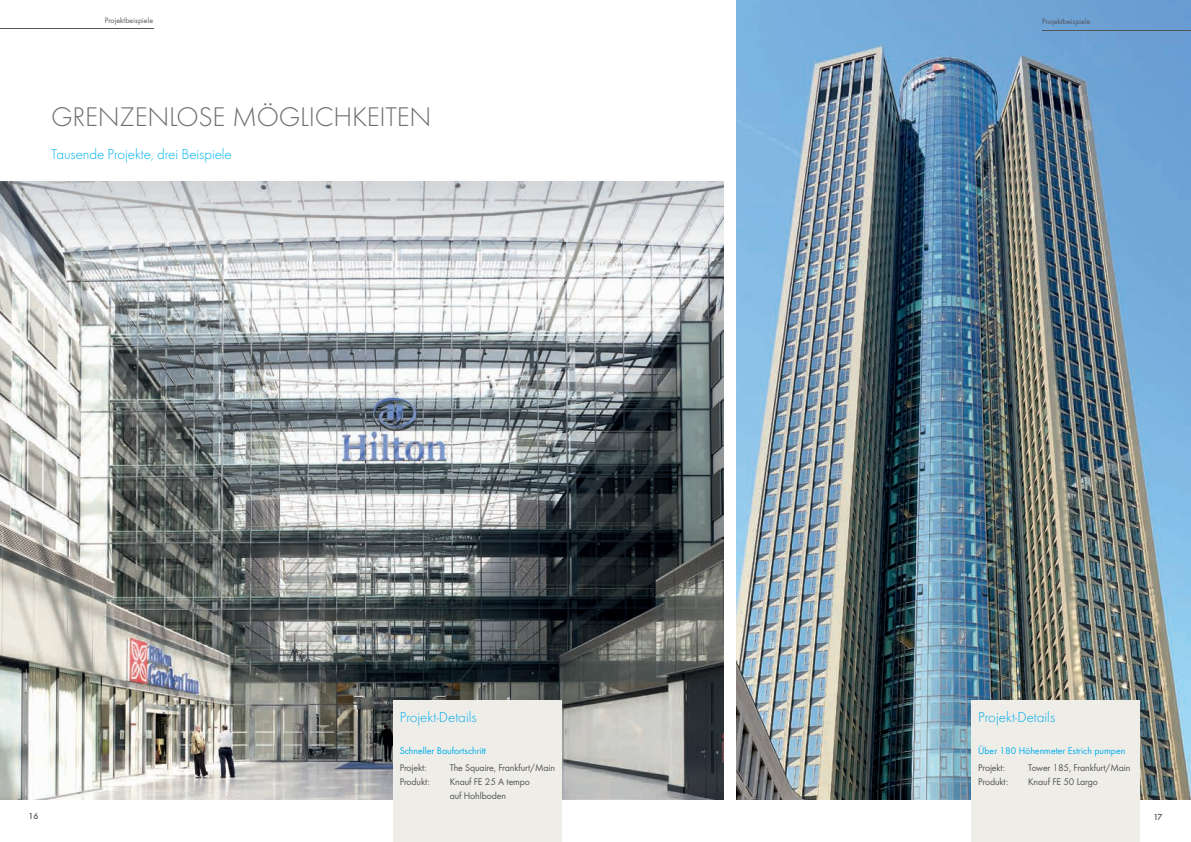
<style>
.page{position:relative;width:1191px;height:842px;background:#fff}
.page>*{position:absolute;margin:0;border:0;box-sizing:border-box;transform-origin:0 0}
.t1{font:300 28px "Futura";letter-spacing:-.01em;color:#6c6d70}
.t2{font:300 15px "Futura";color:#00aeef}
.t3{font:300 15px "Futura";letter-spacing:-.005em;color:#00b3ef}
.t4{font:10px/14px "Futura Boo";letter-spacing:-.01em;color:#545557}
.t5{font:10px "Futura Boo";color:#00aeef}
.t6{font:8px "Futura Boo";letter-spacing:.01em;color:#545557}
.t7{font:500 8px "Futura";color:#545557}
</style>
<div class="page">
<img style="left:0;top:181px;width:724px;height:618px">
<img style="left:736px;top:0;width:455px;height:799px">
<div style="left:393px;top:700px;width:168px;height:142px;background:#efede7"></div>
<div style="left:971px;top:700px;width:169px;height:142px;background:#efede7"></div>
<hr style="left:1042px;top:30px;width:149px;height:1px;background:#545557">
<hr style="left:0;top:29px;width:153px;height:1px;background:#545557">
<p class="t6" style="left:105px;top:16px;width:50px">Projektbeispiele</p>
<p class="t6" style="left:1042px;top:17px;width:50px">Projektbeispiele</p>
<h1 class="t1" style="left:51px;top:101px;width:382px">GRENZENLOSE MÖGLICHKEITEN</h1>
<h2 class="t3" style="left:51px;top:146px;width:182px">Tausende Projekte, drei Beispiele</h2>
<h2 class="t2" style="left:400px;top:709px;width:78px">Projekt-Details</h2>
<p class="t5" style="left:400px;top:744px;width:88px">Schneller Baufortschritt</p>
<p class="t4" style="left:400px;top:760px;width:29px">Projekt:</p>
<p class="t4" style="left:450px;top:760px;width:107px">The Squaire, Frankfurt/Main</p>
<p class="t4" style="left:400px;top:774px;width:32px">Produkt:</p>
<p class="t4" style="left:450px;top:774px;width:82px">Knauf FE 25 A tempo auf Hohlboden</p>
<h2 class="t2" style="left:978px;top:709px;width:78px">Projekt-Details</h2>
<p class="t5" style="left:978px;top:744px;width:149px">Über 180 Höhenmeter Estrich pumpen</p>
<p class="t4" style="left:978px;top:760px;width:29px">Projekt:</p>
<p class="t4" style="left:1028px;top:760px;width:104px">Tower 185, Frankfurt/Main</p>
<p class="t4" style="left:978px;top:774px;width:32px">Produkt:</p>
<p class="t4" style="left:1028px;top:774px;width:71px">Knauf FE 50 Largo</p>
<p class="t7" style="left:28px;top:810px;width:11px">16</p>
<p class="t7" style="left:1153px;top:812px;width:11px">17</p>
</div>
